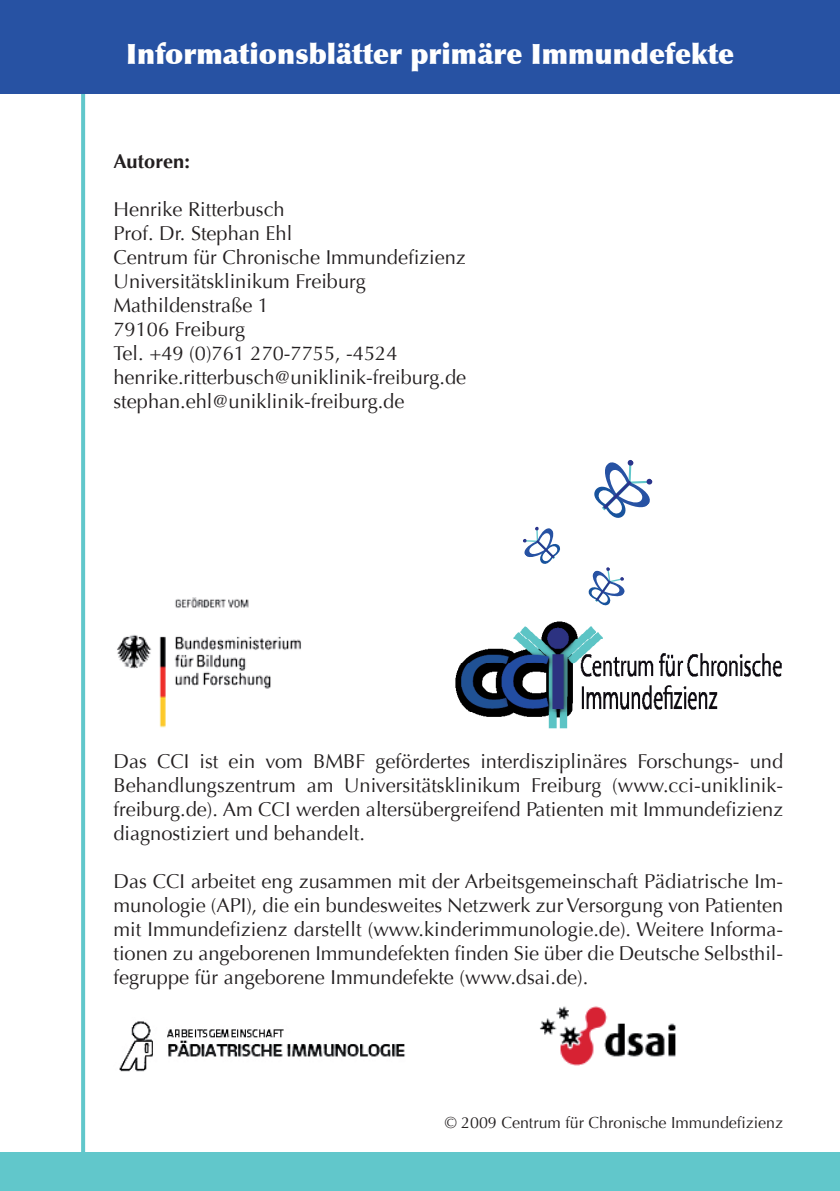
<style>
.page{position:relative;width:840px;height:1191px;background:#fff}
.page>*{position:absolute;margin:0;border:0;box-sizing:border-box;transform-origin:0 0}
.t1{font:900 28px "Optima";color:#fff}
.t2{font:20px/24px "Optima";color:#231f20;text-align:justify}
.t3{font:700 20px "Optima";color:#231f20}
.t4{font:16px "Optima";color:#231f20}
</style>
<div class="page">
<img style="left:117px;top:597px;width:184px;height:131px">
<div style="left:0;top:1152px;width:839px;height:39px;background:#61c7cb"></div>
<svg style="left:81px;top:94px;width:4px;height:1058px;background:#65c8cc"></svg>
<div style="left:0;top:0;width:839px;height:94px;background:#2752a3"></div>
<img style="left:455px;top:621px;width:327px;height:108px">
<svg style="left:523px;top:526px;width:37px;height:38px"></svg>
<svg style="left:594px;top:460px;width:58px;height:58px"></svg>
<svg style="left:588px;top:567px;width:37px;height:39px"></svg>
<img style="left:539px;top:1006px;width:137px;height:60px">
<img style="left:119px;top:1021px;width:287px;height:51px">
<h1 class="t1" style="left:126px;top:37px;width:609px">Informationsblätter primäre Immundefekte</h1>
<p class="t3" style="left:113px;top:150px;width:78px">Autoren:</p>
<p class="t2" style="left:113px;top:197px;width:354px;text-align:left">Henrike Ritterbusch<br>Prof. Dr. Stephan Ehl<br>Centrum für Chronische Immundefizienz<br>Universitätsklinikum Freiburg<br>Mathildenstraße 1<br>79106 Freiburg<br>Tel. +49 (0)761 270-7755, -4524 henrike.ritterbusch@uniklinik-freiburg.de stephan.ehl@uniklinik-freiburg.de</p>
<p class="t2" style="left:113px;top:749px;width:671px">Das CCI ist ein vom BMBF gefördertes interdisziplinäres Forschungs- und Behandlungszentrum am Universitätsklinikum Freiburg (www.cci-uniklinik&shy;freiburg.de). Am CCI werden altersübergreifend Patienten mit Immundefizienz diagnostiziert und behandelt.</p>
<p class="t2" style="left:113px;top:869px;width:670px">Das CCI arbeitet eng zusammen mit der Arbeitsgemeinschaft Pädiatrische Im&shy;munologie (API), die ein bundesweites Netzwerk zur Versorgung von Patienten mit Immundefizienz darstellt (www.kinderimmunologie.de). Weitere Informa&shy;tionen zu angeborenen Immundefekten finden Sie über die Deutsche Selbsthil&shy;fegruppe für angeborene Immundefekte (www.dsai.de).</p>
<p class="t4" style="left:444px;top:1113px;width:340px">© 2009 Centrum für Chronische Immundefizienz</p>
</div>
